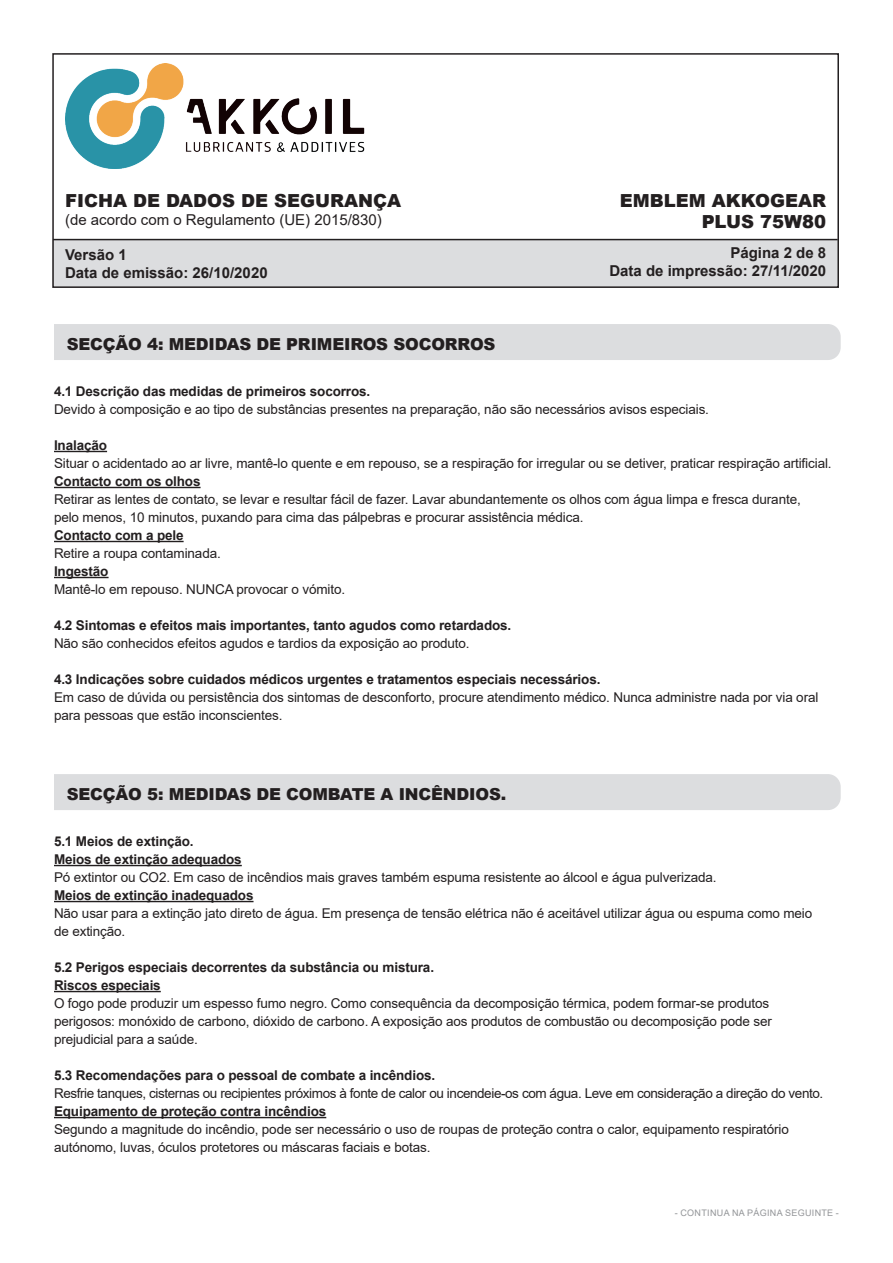
<style>
.page{position:relative;width:893px;height:1263px;background:#fff}
.page>*{position:absolute;margin:0;border:0;box-sizing:border-box;transform-origin:0 0}
.t1{font:900 18px/21.6px "Arial";color:#231f20;text-align:right}
.t2{font:900 16.5px "Arial";letter-spacing:-.01em;color:#231f20}
.t3{font:700 15px/18px "Arial";color:#231f20}
.t4{font:15px "Arial";color:#231f20}
.t5{font:13.5px/18px "Arial";letter-spacing:-.01em;color:#231f20}
.t6{font:700 13.5px/18px "Arial";letter-spacing:-.01em;color:#231f20}
.t7{font:13.5px "Arial";letter-spacing:-.03em;color:#231f20}
.t8{font:9px "Arial";letter-spacing:.035em;color:#939598}
</style>
<div class="page">
<div style="left:52px;top:240px;width:787px;height:48px;background:#dcdddf"></div>
<div style="left:52px;top:53px;width:787px;height:235px;border:2px solid #231f20"></div>
<img style="left:65px;top:64px;width:300px;height:104px">
<hr style="left:53px;top:239px;width:785px;height:1px;background:#231f20">
<hr style="left:54px;top:451px;width:53px;height:1px;background:#231f20">
<hr style="left:54px;top:487px;width:147px;height:1px;background:#231f20">
<hr style="left:54px;top:541px;width:130px;height:1px;background:#231f20">
<hr style="left:54px;top:577px;width:55px;height:1px;background:#231f20">
<hr style="left:54px;top:865px;width:188px;height:1px;background:#231f20">
<hr style="left:54px;top:901px;width:200px;height:1px;background:#231f20">
<hr style="left:54px;top:991px;width:107px;height:1px;background:#231f20">
<hr style="left:54px;top:1117px;width:272px;height:1px;background:#231f20">
<div style="left:54px;top:324px;width:787px;height:36px;background:#dcdddf"></div>
<div style="left:54px;top:774px;width:787px;height:36px;background:#dcdddf"></div>
<h1 class="t1" style="left:65px;top:189px;width:338px">FICHA DE DADOS DE SEGURANÇA</h1>
<p class="t4" style="left:65px;top:209px;width:318px">(de acordo com o Regulamento (UE) 2015/830)</p>
<p class="t3" style="left:65px;top:246px;width:204px">Versão 1<br>Data de emissão: 26/10/2020</p>
<p class="t3" style="left:609px;top:244px;width:218px;text-align:right">Página 2 de 8<br>Data de impressão: 27/11/2020</p>
<h1 class="t1" style="left:620px;top:189px;width:208px">EMBLEM AKKOGEAR<br>PLUS 75W80</h1>
<p class="t2" style="left:67px;top:332px;width:430px">SECÇÃO 4: MEDIDAS DE PRIMEIROS SOCORROS</p>
<p class="t6" style="left:54px;top:382px;width:318px">4.1 Descrição das medidas de primeiros socorros.</p>
<p class="t5" style="left:54px;top:400px;width:657px">Devido à composição e ao tipo de substâncias presentes na preparação, não são necessários avisos especiais.</p>
<p class="t6" style="left:54px;top:436px;width:55px">Inalação</p>
<p class="t5" style="left:54px;top:454px;width:779px">Situar o acidentado ao ar livre, mantê-lo quente e em repouso, se a respiração for irregular ou se detiver, praticar respiração artificial.</p>
<p class="t6" style="left:54px;top:472px;width:148px">Contacto com os olhos</p>
<p class="t5" style="left:54px;top:490px;width:748px">Retirar as lentes de contato, se levar e resultar fácil de fazer. Lavar abundantemente os olhos com água limpa e fresca durante, pelo menos, 10 minutos, puxando para cima das pálpebras e procurar assistência médica.</p>
<p class="t6" style="left:54px;top:526px;width:131px">Contacto com a pele</p>
<p class="t5" style="left:54px;top:544px;width:168px">Retire a roupa contaminada.</p>
<p class="t6" style="left:54px;top:562px;width:56px">Ingestão</p>
<p class="t5" style="left:54px;top:580px;width:293px">Mantê-lo em repouso. NUNCA provocar o vómito.</p>
<p class="t6" style="left:54px;top:616px;width:459px">4.2 Sintomas e efeitos mais importantes, tanto agudos como retardados.</p>
<p class="t5" style="left:54px;top:634px;width:417px">Não são conhecidos efeitos agudos e tardios da exposição ao produto.</p>
<p class="t6" style="left:54px;top:670px;width:548px">4.3 Indicações sobre cuidados médicos urgentes e tratamentos especiais necessários.</p>
<p class="t5" style="left:54px;top:688px;width:766px">Em caso de dúvida ou persistência dos sintomas de desconforto, procure atendimento médico. Nunca administre nada por via oral para pessoas que estão inconscientes.</p>
<p class="t2" style="left:67px;top:782px;width:441px">SECÇÃO 5: MEDIDAS DE COMBATE A INCÊNDIOS.</p>
<p class="t6" style="left:54px;top:832px;width:189px">5.1 Meios de extinção.<br>Meios de extinção adequados</p>
<p class="t5" style="left:54px;top:868px;width:664px">Pó extintor ou CO2. Em caso de incêndios mais graves também espuma resistente ao álcool e água pulverizada.</p>
<p class="t6" style="left:54px;top:886px;width:201px">Meios de extinção inadequados</p>
<p class="t5" style="left:54px;top:904px;width:760px">Não usar para a extinção jato direto de água. Em presença de tensão elétrica não é aceitável utilizar água ou espuma como meio de extinção.</p>
<p class="t6" style="left:54px;top:958px;width:382px">5.2 Perigos especiais decorrentes da substância ou mistura.<br>Riscos especiais</p>
<p class="t5" style="left:54px;top:994px;width:719px">O fogo pode produzir um espesso fumo negro. Como consequência da decomposição térmica, podem formar-se produtos perigosos: monóxido de carbono, dióxido de carbono. A exposição aos produtos de combustão ou decomposição pode ser prejudicial para a saúde.</p>
<p class="t6" style="left:54px;top:1066px;width:383px">5.3 Recomendações para o pessoal de combate a incêndios.</p>
<p class="t7" style="left:54px;top:1084px;width:771px">Resfrie tanques, cisternas ou recipientes próximos à fonte de calor ou incendeie-os com água. Leve em consideração a direção do vento.</p>
<p class="t6" style="left:54px;top:1102px;width:274px">Equipamento de proteção contra incêndios</p>
<p class="t5" style="left:54px;top:1120px;width:736px">Segundo a magnitude do incêndio, pode ser necessário o uso de roupas de proteção contra o calor, equipamento respiratório autónomo, luvas, óculos protetores ou máscaras faciais e botas.</p>
<p class="t8" style="left:675px;top:1206px;width:166px">- CONTINUA NA PÁGINA SEGUINTE -</p>
</div>
